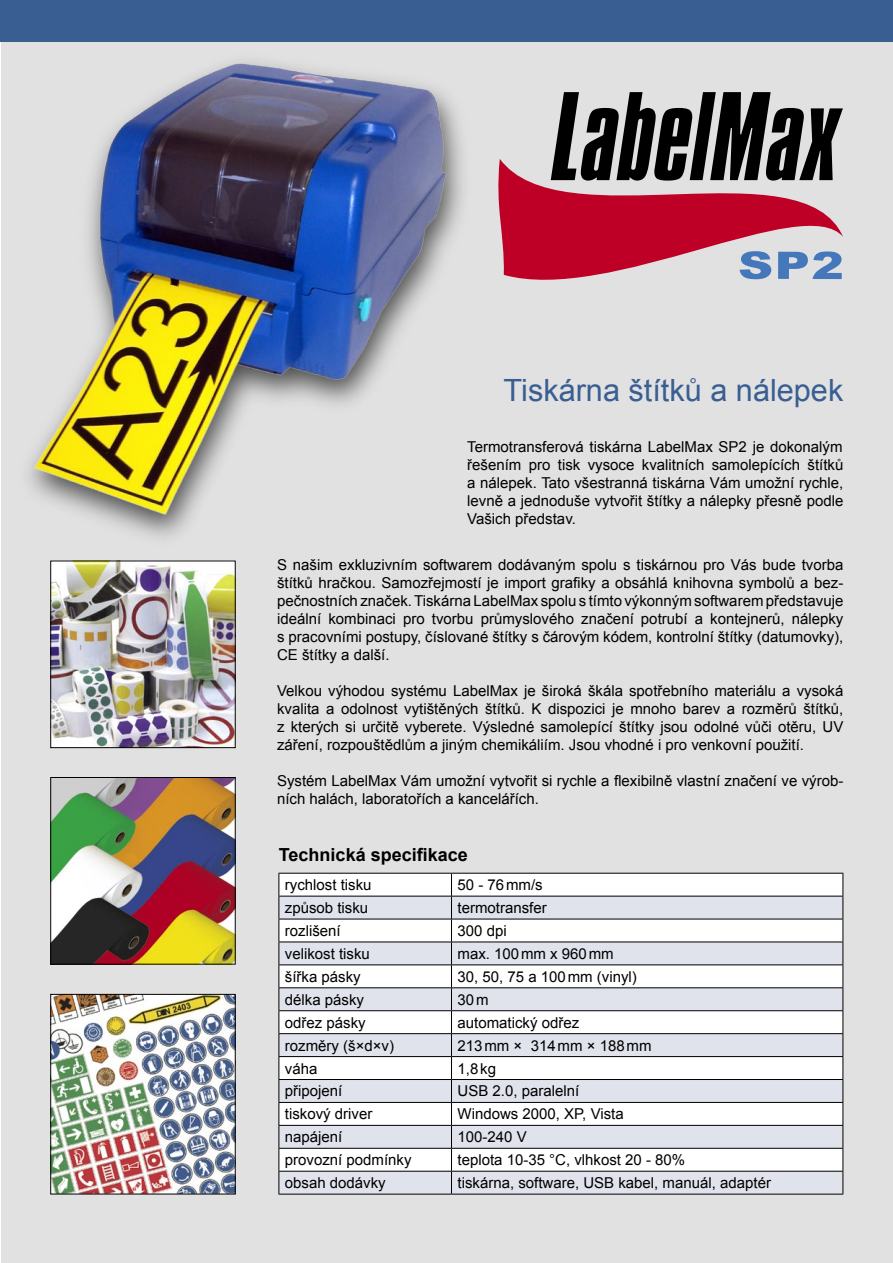
<style>
.page{position:relative;width:893px;height:1263px;background:#fff}
.page>*{position:absolute;margin:0;border:0;box-sizing:border-box;transform-origin:0 0}
.t1{font:30.6px "Arial";color:#395e92}
.t2{font:700 18px "Arial";color:#000}
.t3{font:15px/18px "Arial";color:#000;text-align:justify}
</style>
<div class="page">
<div style="left:1px;top:36px;width:892px;height:1227px;background:#e1e1e1"></div>
<div style="left:280px;top:874px;width:562px;height:22px;background:#fff"></div>
<svg style="left:280px;top:918px;width:562px;height:276px;fill:#e0e3eb"></svg>
<hr style="left:279px;top:873px;width:172px;height:1px;background:#000">
<hr style="left:451px;top:873px;width:392px;height:1px;background:#000">
<hr style="left:279px;top:896px;width:172px;height:1px;background:#000">
<hr style="left:451px;top:896px;width:392px;height:1px;background:#000">
<hr style="left:279px;top:919px;width:172px;height:1px;background:#000">
<hr style="left:451px;top:919px;width:392px;height:1px;background:#000">
<hr style="left:279px;top:941px;width:172px;height:1px;background:#000">
<hr style="left:451px;top:941px;width:392px;height:1px;background:#000">
<hr style="left:279px;top:964px;width:172px;height:1px;background:#000">
<hr style="left:451px;top:964px;width:392px;height:1px;background:#000">
<hr style="left:279px;top:987px;width:172px;height:1px;background:#000">
<hr style="left:451px;top:987px;width:392px;height:1px;background:#000">
<hr style="left:279px;top:1010px;width:172px;height:1px;background:#000">
<hr style="left:451px;top:1010px;width:392px;height:1px;background:#000">
<hr style="left:279px;top:1033px;width:172px;height:1px;background:#000">
<hr style="left:451px;top:1033px;width:392px;height:1px;background:#000">
<hr style="left:279px;top:1056px;width:172px;height:1px;background:#000">
<hr style="left:451px;top:1056px;width:392px;height:1px;background:#000">
<hr style="left:279px;top:1079px;width:172px;height:1px;background:#000">
<hr style="left:451px;top:1079px;width:392px;height:1px;background:#000">
<hr style="left:279px;top:1102px;width:172px;height:1px;background:#000">
<hr style="left:451px;top:1102px;width:392px;height:1px;background:#000">
<hr style="left:279px;top:1125px;width:172px;height:1px;background:#000">
<hr style="left:451px;top:1125px;width:392px;height:1px;background:#000">
<hr style="left:279px;top:1148px;width:172px;height:1px;background:#000">
<hr style="left:451px;top:1148px;width:392px;height:1px;background:#000">
<hr style="left:279px;top:1171px;width:172px;height:1px;background:#000">
<svg style="left:279px;top:873px;width:1px;height:321px"></svg>
<hr style="left:451px;top:1171px;width:392px;height:1px;background:#000">
<svg style="left:451px;top:873px;width:1px;height:321px"></svg>
<svg style="left:842px;top:873px;width:1px;height:321px"></svg>
<hr style="left:279px;top:1194px;width:172px;height:1px;background:#000">
<hr style="left:451px;top:1194px;width:392px;height:1px;background:#000">
<img style="left:29px;top:62px;width:434px;height:463px">
<img style="left:52px;top:563px;width:182px;height:183px">
<div style="left:50px;top:561px;width:186px;height:187px;border:1px solid #000"></div>
<img style="left:52px;top:779px;width:182px;height:183px">
<div style="left:50px;top:777px;width:186px;height:187px;border:1px solid #000"></div>
<svg style="left:556px;top:92px;width:287px;height:52px"></svg>
<svg style="left:498px;top:144px;width:345px;height:136px;fill:#be0027"></svg>
<svg style="left:740px;top:251px;width:31px;height:28px"></svg>
<svg style="left:778px;top:251px;width:64px;height:28px"></svg>
<div style="left:0;top:0;width:893px;height:42px;background:#395e92"></div>
<img style="left:52px;top:996px;width:182px;height:196px">
<div style="left:50px;top:994px;width:186px;height:200px;border:1px solid #000"></div>
<h1 class="t1" style="left:504px;top:370px;width:341px">Tiskárna štítků a nálepek</h1>
<p class="t3" style="left:467px;top:437px;width:378px">Termotransferová tiskárna LabelMax SP2 je dokonalým řešením pro tisk vysoce kvalitních samolepících štítků a nálepek. Tato všestranná tiskárna Vám umožní rychle, levně a jednoduše vytvořit štítky a nálepky přesně podle Vašich představ.</p>
<p class="t3" style="left:277px;top:556px;width:568px">S našim exkluzivním softwarem dodávaným spolu s tiskárnou pro Vás bude tvorba štítků hračkou. Samozřejmostí je import grafiky a obsáhlá knihovna symbolů a bez&shy;pečnostních značek. Tiskárna LabelMax spolu s tímto výkonným softwarem představuje ideální kombinaci pro tvorbu průmyslového značení potrubí a kontejnerů, nálepky s pracovními postupy, číslované štítky s čárovým kódem, kontrolní štítky (datumovky), CE štítky a další.</p>
<p class="t3" style="left:277px;top:682px;width:568px">Velkou výhodou systému LabelMax je široká škála spotřebního materiálu a vysoká kvalita a odolnost vytištěných štítků. K dispozici je mnoho barev a rozměrů štítků, z kterých si určitě vyberete. Výsledné samolepící štítky jsou odolné vůči otěru, UV záření, rozpouštědlům a jiným chemikáliím. Jsou vhodné i pro venkovní použití.</p>
<p class="t3" style="left:277px;top:772px;width:568px">Systém LabelMax Vám umožní vytvořit si rychle a flexibilně vlastní značení ve výrob&shy;ních halách, laboratořích a kancelářích.</p>
<p class="t2" style="left:279px;top:842px;width:190px">Technická specifikace</p>
<p class="t3" style="left:285px;top:876px;width:88px">rychlost tisku</p>
<p class="t3" style="left:457px;top:876px;width:87px">50 - 76 mm/s</p>
<p class="t3" style="left:285px;top:899px;width:85px">způsob tisku</p>
<p class="t3" style="left:457px;top:899px;width:91px">termotransfer</p>
<p class="t3" style="left:285px;top:922px;width:57px">rozlišení</p>
<p class="t3" style="left:457px;top:922px;width:51px">300 dpi</p>
<p class="t3" style="left:285px;top:945px;width:87px">velikost tisku</p>
<p class="t3" style="left:457px;top:945px;width:158px">max. 100 mm x 960 mm</p>
<p class="t3" style="left:285px;top:968px;width:77px">šířka pásky</p>
<p class="t3" style="left:457px;top:968px;width:181px">30, 50, 75 a 100 mm (vinyl)</p>
<p class="t3" style="left:285px;top:991px;width:81px">délka pásky</p>
<p class="t3" style="left:457px;top:991px;width:33px">30 m</p>
<p class="t3" style="left:285px;top:1013px;width:82px">odřez pásky</p>
<p class="t3" style="left:457px;top:1013px;width:123px">automatický odřez</p>
<p class="t3" style="left:285px;top:1036px;width:111px">rozměry (š×d×v)</p>
<p class="t3" style="left:457px;top:1036px;width:196px">213 mm × 314 mm × 188 mm</p>
<p class="t3" style="left:285px;top:1059px;width:34px">váha</p>
<p class="t3" style="left:457px;top:1059px;width:40px">1,8 kg</p>
<p class="t3" style="left:285px;top:1082px;width:59px">připojení</p>
<p class="t3" style="left:457px;top:1082px;width:123px">USB 2.0, paralelní</p>
<p class="t3" style="left:285px;top:1105px;width:89px">tiskový driver</p>
<p class="t3" style="left:457px;top:1105px;width:168px">Windows 2000, XP, Vista</p>
<p class="t3" style="left:285px;top:1128px;width:59px">napájení</p>
<p class="t3" style="left:457px;top:1128px;width:71px">100-240 V</p>
<p class="t3" style="left:285px;top:1151px;width:128px">provozní podmínky</p>
<p class="t3" style="left:457px;top:1151px;width:229px">teplota 10-35 °C, vlhkost 20 - 80%</p>
<p class="t3" style="left:285px;top:1174px;width:102px">obsah dodávky</p>
<p class="t3" style="left:457px;top:1174px;width:315px">tiskárna, software, USB kabel, manuál, adaptér</p>
</div>
